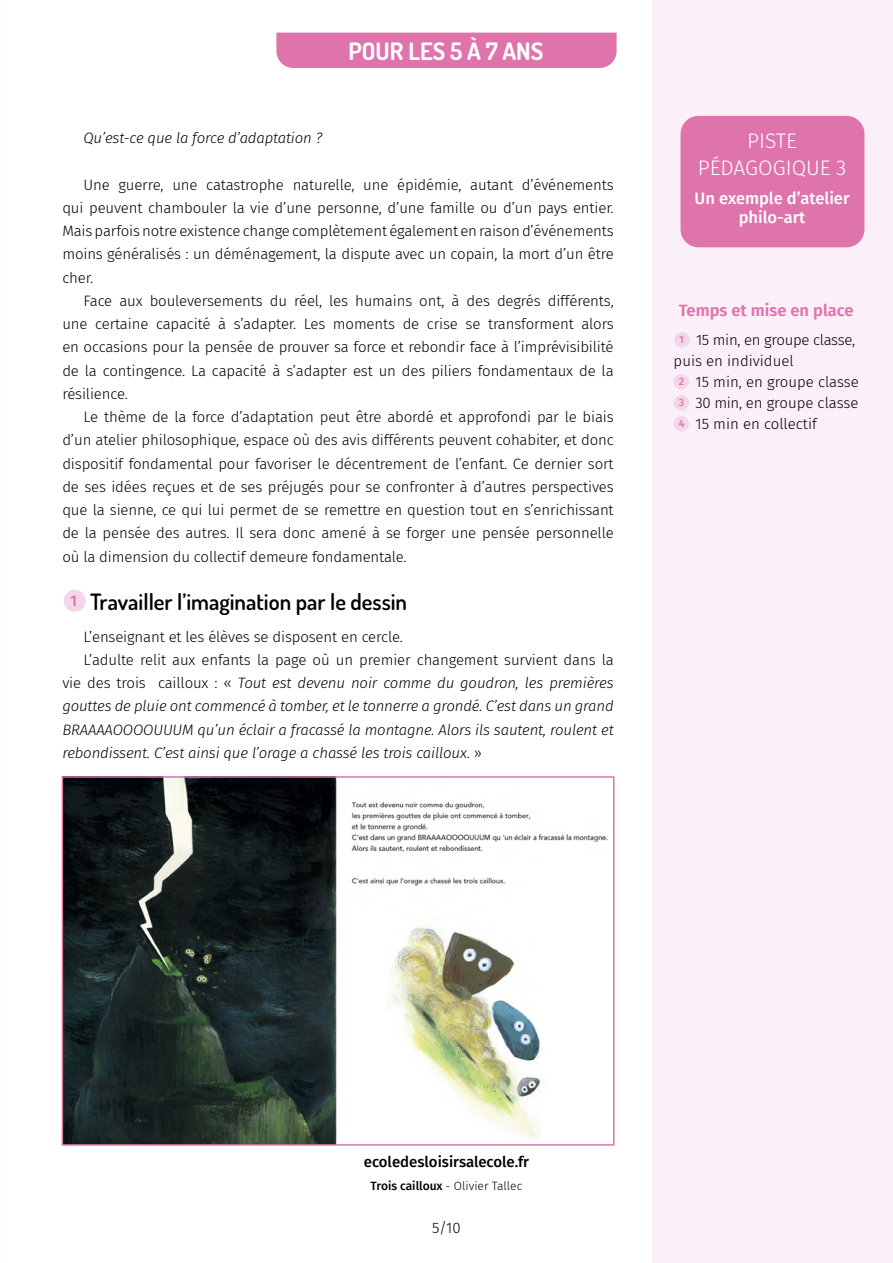
<style>
.page{position:relative;width:893px;height:1263px;background:#fff}
.page>*{position:absolute;margin:0;border:0;box-sizing:border-box;transform-origin:0 0}
.t1{font:700 24px "Dosis";color:#fff}
.t2{font:600 22.5px "Dosis";color:#000}
.t3{font:300 21px/27px "Fira Sans";color:#fff;text-align:center}
.t4{font:500 16.5px/19.8px "Fira Sans";color:#fff;text-align:center}
.t5{font:600 16.5px "Fira Sans";color:#df73ab}
.t6{font:300 15px/23.2px "Fira Sans";letter-spacing:-.01em;color:#000;text-align:justify}
.t7{font:italic 300 15px "Fira Sans";letter-spacing:-.01em;color:#000}
.t8{font:500 15px "Fira Sans";color:#000}
.t9{font:300 12px "Fira Sans";color:#000}
.s1{font-style:normal}
.s2{font-weight:500}
</style>
<div class="page">
<div style="left:652px;top:0;width:241px;height:1263px;background:#fbf0f7"></div>
<div style="left:680px;top:116px;width:184px;height:131px;background:#df73ab;border-radius:18px"></div>
<div style="left:64px;top:590px;width:22px;height:22px;background:#f3d6e9;border-radius:50%"></div>
<img style="left:65px;top:779px;width:543px;height:364px">
<div style="left:62px;top:776px;width:552px;height:370px;border:2px solid #df73ab"></div>
<div style="left:276px;top:33px;width:341px;height:35px;background:#df73ab"></div>
<div style="left:674px;top:332px;width:16px;height:16px;background:#f3d6e9;border-radius:50%"></div>
<div style="left:674px;top:374px;width:15px;height:16px;background:#f3d6e9;border-radius:50%"></div>
<div style="left:674px;top:395px;width:15px;height:16px;background:#f3d6e9;border-radius:50%"></div>
<div style="left:674px;top:416px;width:15px;height:16px;background:#f3d6e9;border-radius:50%"></div>
<h1 class="t1" style="left:349px;top:35px;width:196px">POUR LES 5 À 7 ANS</h1>
<p class="t7" style="left:84px;top:127px;width:240px">Qu’est-ce que la force d’adaptation ?</p>
<p class="t6" style="left:62px;top:173px;width:553px;text-indent:21px">Une guerre, une catastrophe naturelle, une épidémie, autant d’événements qui peuvent chambouler la vie d’une personne, d’une famille ou d’un pays entier.<br>Mais parfois notre existence change complètement également en raison d’événements moins généralisés : un déménagement, la dispute avec un copain, la mort d’un être cher.</p>
<p class="t6" style="left:62px;top:289px;width:553px;text-indent:21px">Face aux bouleversements du réel, les humains ont, à des degrés différents, une certaine capacité à s’adapter. Les moments de crise se transforment alors en occasions pour la pensée de prouver sa force et rebondir face à l’imprévisibilité de la contingence. La capacité à s’adapter est un des piliers fondamentaux de la résilience.</p>
<p class="t6" style="left:62px;top:405px;width:553px;text-indent:21px">Le thème de la force d’adaptation peut être abordé et approfondi par le biais d’un atelier philosophique, espace où des avis différents peuvent cohabiter, et donc dispositif fondamental pour favoriser le décentrement de l’enfant. Ce dernier sort de ses idées reçues et de ses préjugés pour se confronter à d’autres perspectives que la sienne, ce qui lui permet de se remettre en question tout en s’enrichissant de la pensée des autres. Il sera donc amené à se forger une pensée personnelle où la dimension du collectif demeure fondamentale.</p>
<h2 class="t2" style="left:70px;top:587px;width:339px"><sup>1</sup> Travailler l’imagination par le dessin</h2>
<p class="t6" style="left:84px;top:625px;width:321px">L’enseignant et les élèves se disposent en cercle.</p>
<p class="t6" style="left:84px;top:648px;width:532px">L’adulte relit aux enfants la page où un premier changement survient dans la</p>
<p class="t7" style="left:62px;top:672px;width:553px"><span class="s1">vie des trois cailloux : «</span> Tout est devenu noir comme du goudron, les premières</p>
<p class="t7" style="left:62px;top:696px;width:553px">gouttes de pluie ont commencé à tomber, et le tonnerre a grondé. C’est dans un grand</p>
<p class="t7" style="left:62px;top:719px;width:553px">BRAAAAOOOOUUUM qu’un éclair a fracassé la montagne. Alors ils sautent, roulent et</p>
<p class="t7" style="left:62px;top:742px;width:421px">rebondissent. C’est ainsi que l’orage a chassé les trois cailloux<span class="s1">. »</span></p>
<h3 class="t3" style="left:698px;top:127px;width:150px">PISTE<br>PÉDAGOGIQUE 3</h3>
<p class="t4" style="left:695px;top:187px;width:156px">Un exemple d’atelier philo-art</p>
<p class="t5" style="left:679px;top:297px;width:176px">Temps et mise en place</p>
<p class="t6" style="left:679px;top:328px;width:177px"><sup>1</sup> 15 min, en groupe classe,</p>
<p class="t6" style="left:674px;top:349px;width:122px">puis en individuel</p>
<p class="t6" style="left:679px;top:370px;width:181px"><sup>2</sup> 15 min, en groupe classe</p>
<p class="t6" style="left:679px;top:391px;width:181px"><sup>3</sup> 30 min, en groupe classe</p>
<p class="t6" style="left:679px;top:412px;width:140px"><sup>4</sup> 15 min en collectif</p>
<p class="t8" style="left:364px;top:1150px;width:167px">ecoledesloisirsalecole.fr</p>
<p class="t9" style="left:371px;top:1177px;width:153px"><span class="s2">Trois cailloux</span> - Olivier Tallec</p>
<p class="t6" style="left:432px;top:1216px;width:30px">5/10</p>
</div>
